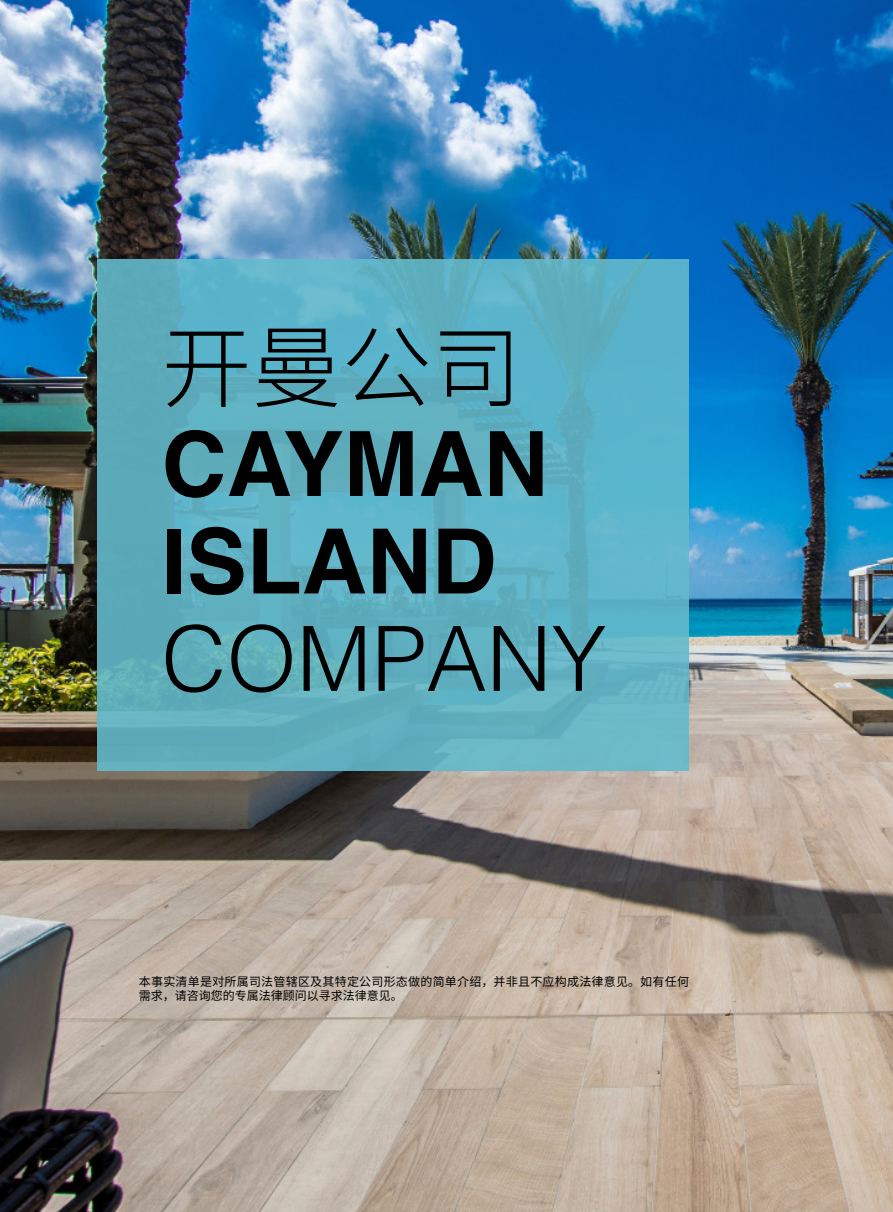
<style>
.page{position:relative;width:893px;height:1212px;background:#fff}
.page>*{position:absolute;margin:0;border:0;box-sizing:border-box;transform-origin:0 0}
.t1{font:700 90px/97.5px "Helvetica";color:#000}
.t2{font:300 90px "Helvetica";color:#000}
.t3{font:300 90px "Noto Sans Hans";color:#000}
.t4{font:12px/14.4px "Noto Sans Hans";letter-spacing:.02em;color:#000}
</style>
<div class="page">
<img style="left:0;top:0;width:893px;height:1212px">
<div style="left:98px;top:259px;width:591px;height:511px;background:linear-gradient(to right,#5eacbb,#60b5c9)"></div>
<h1 class="t3" style="left:162px;top:317px;width:361px">开曼公司</h1>
<h1 class="t1" style="left:162px;top:417px;width:388px">CAYMAN<br>ISLAND</h1>
<h1 class="t2" style="left:162px;top:582px;width:446px">COMPANY</h1>
<p class="t4" style="left:139px;top:974px;width:552px">本事实清单是对所属司法管辖区及其特定公司形态做的简单介绍，并非且不应构成法律意见。如有任何需求，请咨询您的专属法律顾问以寻求法律意见。</p>
</div>
